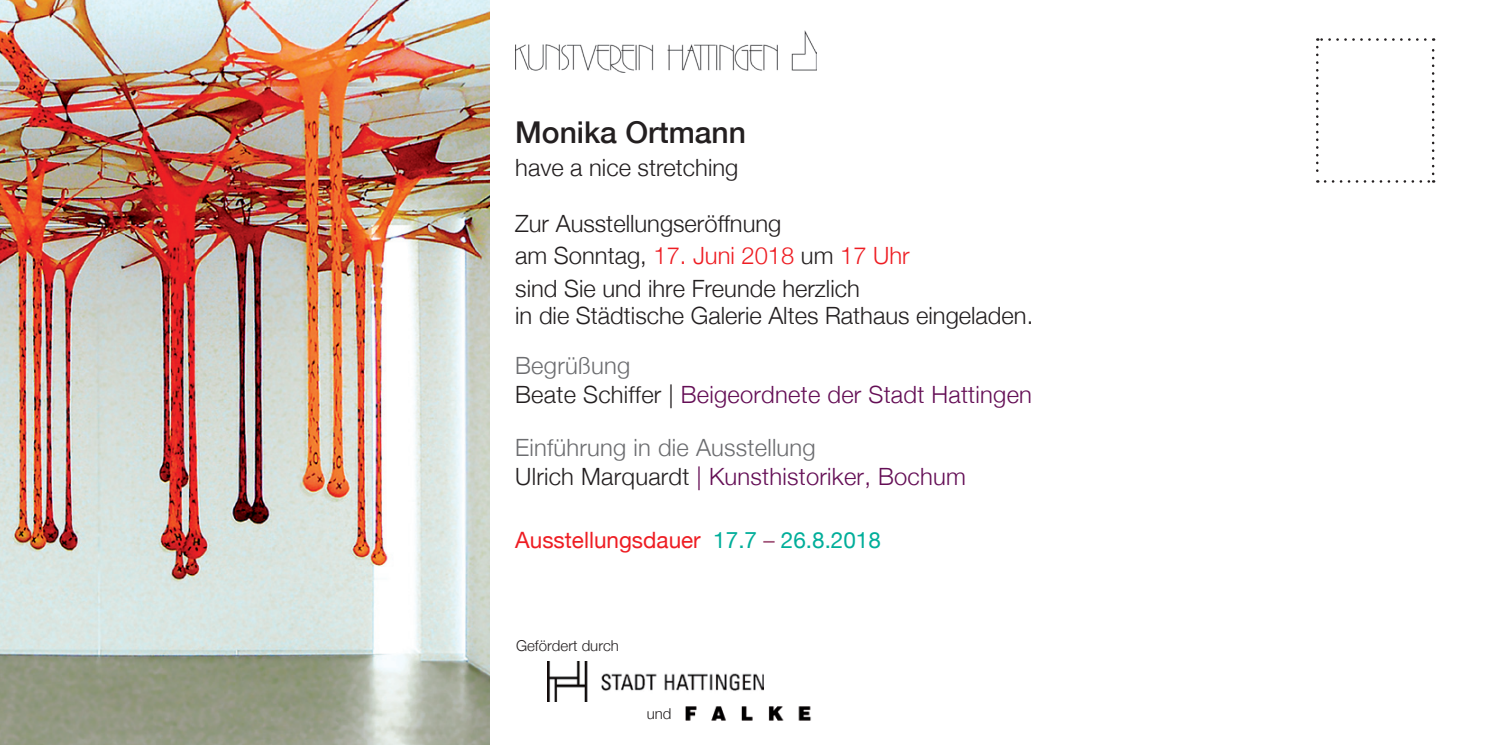
<style>
.page{position:relative;width:1489px;height:745px;background:#fff}
.page>*{position:absolute;margin:0;border:0;box-sizing:border-box;transform-origin:0 0}
.t1{font:500 30px "Helvetica Neue";color:#231f20}
.t2{font:300 23.75px/32.5px "Helvetica Neue";color:#231f20}
.t3{font:300 23.75px/28.5px "Helvetica Neue";letter-spacing:.01em;color:#6c6d70}
.t4{font:300 23.75px/28.5px "Helvetica Neue";letter-spacing:.01em;color:#640e55}
.t5{font:22.5px "Helvetica Neue";color:#ee1d23}
.t6{font:300 15px "Helvetica Neue";color:#231f20}
.s1{color:#ee1d23}
.s2{color:#6c6d70}
.s3{color:#231f20}
.s4{color:#640e55}
.s5{color:#00ae9a}
.s6{color:#a1557a}
</style>
<div class="page">
<img style="left:547px;top:661px;width:216px;height:40px">
<svg style="left:1316px;top:47px;width:2px;height:135px"></svg>
<svg style="left:1324px;top:180px;width:109px;height:2px"></svg>
<svg style="left:1431px;top:38px;width:3px;height:136px"></svg>
<svg style="left:1317px;top:38px;width:108px;height:3px"></svg>
<img style="left:0;top:0;width:489px;height:744px">
<img style="left:515px;top:31px;width:302px;height:41px">
<img style="left:679px;top:697px;width:132px;height:24px">
<p class="t1" style="left:515px;top:114px;width:232px">Monika Ortmann</p>
<p class="t2" style="left:515px;top:150px;width:225px">have a nice stretching</p>
<p class="t2" style="left:515px;top:206px;width:396px">Zur Ausstellungseröffnung<br>am Sonntag, <span class="s1">17. Juni 2018</span> um <span class="s1">17 Uhr </span>sind Sie und ihre Freunde herzlich</p>
<p class="t2" style="left:515px;top:299px;width:519px">in die Städtische Galerie Altes Rathaus eingeladen.</p>
<p class="t4" style="left:515px;top:351px;width:518px"><span class="s2">Begrüßung<br></span><span class="s3">Beate Schiffer |</span> Beigeordnete der Stadt Hattingen</p>
<p class="t3" style="left:515px;top:433px;width:452px">Einführung in die Ausstellung<br><span class="s3">Ulrich Marquardt</span> <span class="s4">| Kunsthistoriker, Bochum</span></p>
<p class="t5" style="left:515px;top:526px;width:367px">Ausstellungsdauer <span class="s5">17.7</span> <span class="s6">–</span> <span class="s5">26.8.2018</span></p>
<p class="t6" style="left:516px;top:636px;width:104px">Gefördert durch</p>
<p class="t6" style="left:646px;top:704px;width:26px">und</p>
</div>
